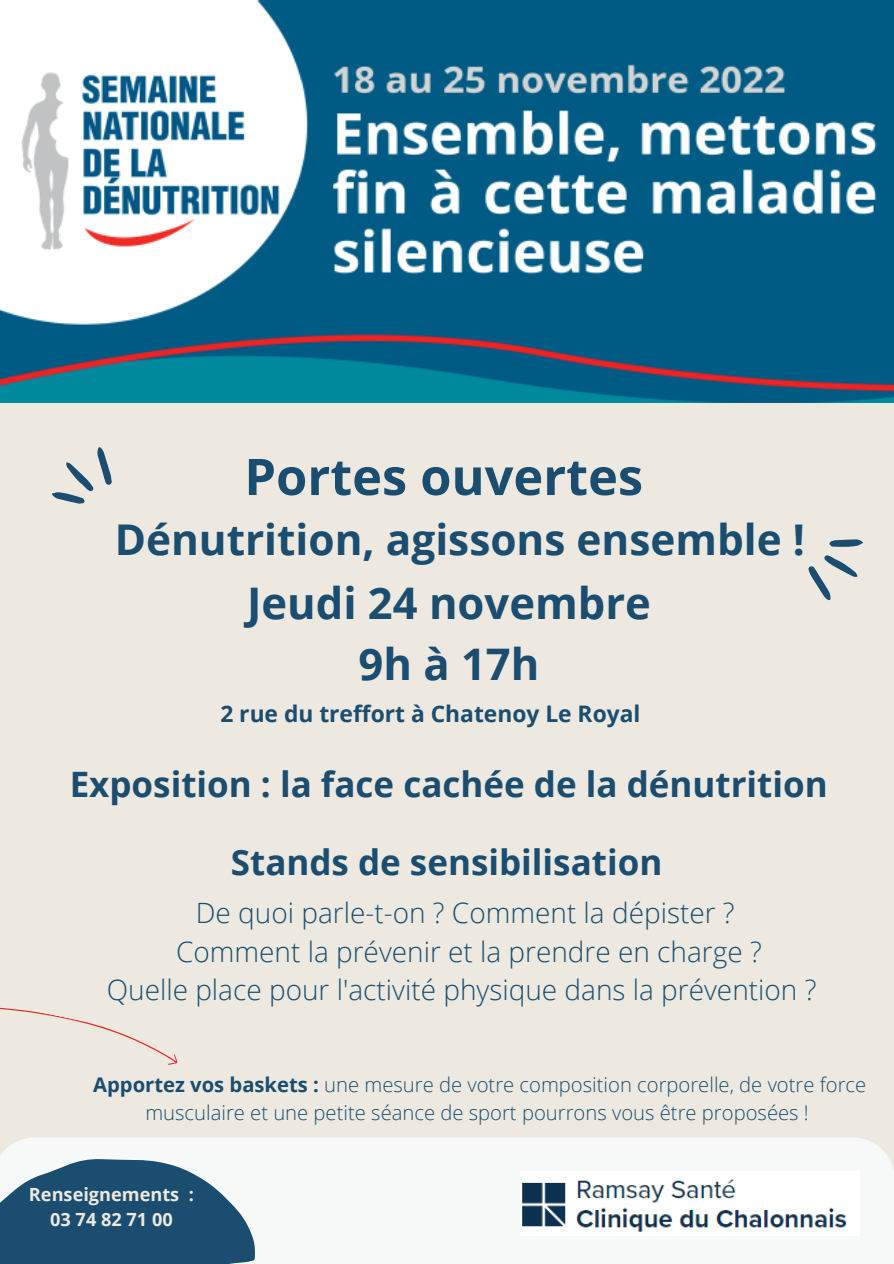
<style>
.page{position:relative;width:894px;height:1264px;background:#fff}
.page>*{position:absolute;margin:0;border:0;box-sizing:border-box;transform-origin:0 0}
.t1{font:700 50.4px "Open Sans";color:#1a4d6f}
.t2{font:700 43.5px/60.8px "Open Sans";color:#1a4d6f;text-align:center}
.t3{font:700 42.3px "Open Sans";color:#1a4d6f}
.t4{font:700 34.95px "Open Sans";color:#1a4d6f}
.t5{font:300 27.9px/38.2px "Open Sans";color:#1a4d6f;text-align:center}
.t6{font:700 22.8px "Open Sans";color:#1a4d6f}
.t7{font:300 20.25px/28.2px "Open Sans";color:#1a4d6f;text-align:center}
.t8{font:700 18.15px/24.8px "Open Sans";color:#ede9e0;text-align:center}
.s1{font-weight:700}
</style>
<div class="page">
<div style="left:0;top:0;width:893px;height:1263px;background:#ede9e0"></div>
<svg style="left:808px;top:539px;width:55px;height:62px"></svg>
<div style="left:0;top:1137px;width:893px;height:126px;background:#f7f9f9"></div>
<svg style="left:0;top:1158px;width:255px;height:105px;background:#3f6a86"></svg>
<img style="left:0;top:0;width:893px;height:402px">
<svg style="left:52px;top:447px;width:60px;height:57px"></svg>
<img style="left:520px;top:1171px;width:339px;height:64px">
<svg style="left:0;top:1007px;width:178px;height:58px"></svg>
<h1 class="t1" style="left:244px;top:441px;width:400px">Portes ouvertes</h1>
<h3 class="t3" style="left:115px;top:510px;width:691px">Dénutrition, agissons ensemble !</h3>
<h2 class="t2" style="left:247px;top:571px;width:405px">Jeudi 24 novembre<br>9h à 17h</h2>
<p class="t6" style="left:220px;top:697px;width:421px">2 rue du treffort à Chatenoy Le Royal</p>
<h3 class="t4" style="left:70px;top:759px;width:759px">Exposition : la face cachée de la dénutrition</h3>
<h3 class="t4" style="left:231px;top:838px;width:433px">Stands de sensibilisation</h3>
<h3 class="t5" style="left:107px;top:893px;width:711px">De quoi parle-t-on ? Comment la dépister ?<br>Comment la prévenir et la prendre en charge ?<br>Quelle place pour l'activité physique dans la prévention ?</h3>
<p class="t7" style="left:93px;top:1070px;width:774px"><span class="s1">Apportez vos baskets :</span> une mesure de votre composition corporelle, de votre force musculaire et une petite séance de sport pourrons vous être proposées !</p>
<p class="t8" style="left:29px;top:1181px;width:166px">Renseignements :<br>03 74 82 71 00</p>
</div>
